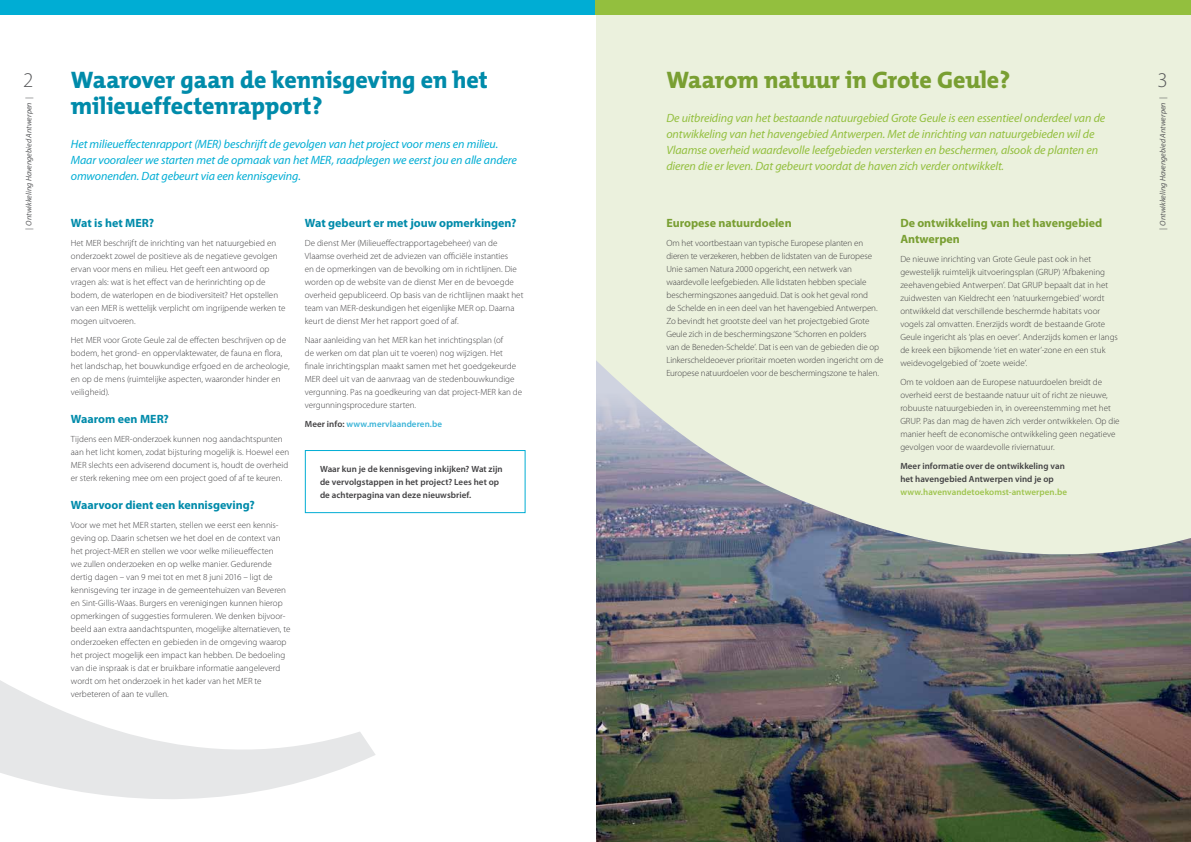
<style>
.page{position:relative;width:1191px;height:842px;background:#fff}
.page>*{position:absolute;margin:0;border:0;box-sizing:border-box;transform-origin:0 0}
.t1{font:800 24px/26px "The Mix";letter-spacing:-.005em;color:#008baa}
.t2{font:800 24px "The Mix";letter-spacing:-.01em;color:#799f32}
.t3{font:300 21px "Myriad Pro";color:#58595b}
.t4{font:italic 12px/16px "Myriad Pro";letter-spacing:-.01em;color:#93bf3e}
.t5{font:italic 12px/16px "Myriad Pro";letter-spacing:-.01em;color:#00add4}
.t6{font:700 12px "Myriad Pro";letter-spacing:-.005em;color:#008baa}
.t7{font:700 12px/16px "Myriad Pro";letter-spacing:-.005em;color:#799f32}
.t8{font:300 9px/13px "Myriad Pro";color:#414042}
.t9{font:600 9px/13px "Myriad Pro";letter-spacing:.005em;color:#414042}
.t10{font:600 9px "Myriad Pro";letter-spacing:.005em;color:#9ec44d}
.t11{font:600 9px "Myriad Pro";letter-spacing:.01em;color:#38b3d7}
.t12{font:italic 8px "Myriad Pro";color:#58595b}
.s1{color:#414042}
</style>
<div class="page">
<div style="left:596px;top:0;width:595px;height:842px;background:#ebf1dd"></div>
<img style="left:596px;top:393px;width:595px;height:449px">
<div style="left:305px;top:450px;width:220px;height:63px;border:1px solid #00add4"></div>
<div style="left:0;top:0;width:595px;height:14px;background:#00add4"></div>
<div style="left:595px;top:0;width:596px;height:14px;background:#93bf3e"></div>
<svg style="left:0;top:450px;width:376px;height:349px"></svg>
<h2 class="t3" style="left:23px;top:69px;width:12px">2</h2>
<p class="t12" style="left:24px;top:230px;width:134px;rotate:-90deg">| Ontwikkeling Havengebied Antwerpen |</p>
<h1 class="t1" style="left:71px;top:66px;width:418px">Waarover gaan de kennisgeving en het milieueffectenrapport?</h1>
<h3 class="t5" style="left:71px;top:136px;width:447px">Het milieueffectenrapport (MER) beschrijft de gevolgen van het project voor mens en milieu.<br>Maar vooraleer we starten met de opmaak van het MER, raadplegen we eerst jou en alle andere omwonenden. Dat gebeurt via een kennisgeving.</h3>
<h3 class="t6" style="left:71px;top:215px;width:85px">Wat is het MER?</h3>
<p class="t8" style="left:71px;top:237px;width:216px">Het MER beschrijft de inrichting van het natuurgebied en onderzoekt zowel de positieve als de negatieve gevolgen ervan voor mens en milieu. Het geeft een antwoord op vragen als: wat is het effect van de herinrichting op de bodem, de waterlopen en de biodiversiteit? Het opstellen van een MER is wettelijk verplicht om ingrijpende werken te mogen uitvoeren.</p>
<p class="t8" style="left:71px;top:334px;width:220px">Het MER voor Grote Geule zal de effecten beschrijven op de bodem, het grond- en oppervlaktewater, de fauna en flora, het landschap, het bouwkundige erfgoed en de archeologie, en op de mens (ruimtelijke aspecten, waaronder hinder en veiligheid).</p>
<h3 class="t6" style="left:71px;top:411px;width:99px">Waarom een MER?</h3>
<p class="t8" style="left:71px;top:433px;width:220px">Tijdens een MER-onderzoek kunnen nog aandachtspunten aan het licht komen, zodat bijsturing mogelijk is. Hoewel een MER slechts een adviserend document is, houdt de overheid er sterk rekening mee om een project goed of af te keuren.</p>
<h3 class="t6" style="left:71px;top:497px;width:185px">Waarvoor dient een kennisgeving?</h3>
<p class="t8" style="left:71px;top:519px;width:221px">Voor we met het MER starten, stellen we eerst een kennis&shy;geving op. Daarin schetsen we het doel en de context van het project-MER en stellen we voor welke milieueffecten<br>we zullen onderzoeken en op welke manier. Gedurende dertig dagen – van 9 mei tot en met 8 juni 2016 – ligt de kennisgeving ter inzage in de gemeentehuizen van Beveren en Sint-Gillis-Waas. Burgers en verenigingen kunnen hierop opmerkingen of suggesties formuleren. We denken bijvoor&shy;beeld aan extra aandachtspunten, mogelijke alternatieven, te onderzoeken effecten en gebieden in de omgeving waarop het project mogelijk een impact kan hebben. De bedoeling van die inspraak is dat er bruikbare informatie aangeleverd wordt om het onderzoek in het kader van het MER te verbeteren of aan te vullen.</p>
<h3 class="t6" style="left:305px;top:215px;width:213px">Wat gebeurt er met jouw opmerkingen?</h3>
<p class="t8" style="left:305px;top:237px;width:220px">De dienst Mer (Milieueffectrapportagebeheer) van de Vlaamse overheid zet de adviezen van officiële instanties<br>en de opmerkingen van de bevolking om in richtlijnen. Die worden op de website van de dienst Mer en de bevoegde overheid gepubliceerd. Op basis van de richtlijnen maakt het team van MER-deskundigen het eigenlijke MER op. Daarna keurt de dienst Mer het rapport goed of af.</p>
<p class="t8" style="left:305px;top:334px;width:219px">Naar aanleiding van het MER kan het inrichtingsplan (of<br>de werken om dat plan uit te voeren) nog wijzigen. Het finale inrichtingsplan maakt samen met het goedgekeurde MER deel uit van de aanvraag van de stedenbouwkundige vergunning. Pas na goedkeuring van dat project-MER kan de vergunningsprocedure starten.</p>
<p class="t11" style="left:305px;top:418px;width:139px"><span class="s1">Meer info:</span> www.mervlaanderen.be</p>
<p class="t9" style="left:320px;top:462px;width:184px">Waar kun je de kennisgeving inkijken? Wat zijn de vervolgstappen in het project? Lees het op de achterpagina van deze nieuwsbrief.</p>
<h1 class="t2" style="left:666px;top:60px;width:345px">Waarom natuur in Grote Geule?</h1>
<p class="t4" style="left:666px;top:110px;width:440px">De uitbreiding van het bestaande natuurgebied Grote Geule is een essentieel onderdeel van de ontwikkeling van het havengebied Antwerpen. Met de inrichting van natuurgebieden wil de Vlaamse overheid waardevolle leefgebieden versterken en beschermen, alsook de planten en dieren die er leven. Dat gebeurt voordat de haven zich verder ontwikkelt.</p>
<h3 class="t7" style="left:666px;top:215px;width:127px">Europese natuurdoelen</h3>
<p class="t8" style="left:666px;top:237px;width:219px">Om het voortbestaan van typische Europese planten en dieren te verzekeren, hebben de lidstaten van de Europese Unie samen Natura 2000 opgericht, een netwerk van waardevolle leefgebieden. Alle lidstaten hebben speciale beschermingszones aangeduid. Dat is ook het geval rond<br>de Schelde en in een deel van het havengebied Antwerpen.<br>Zo bevindt het grootste deel van het projectgebied Grote Geule zich in de beschermingszone ‘Schorren en polders<br>van de Beneden-Schelde’. Dat is een van de gebieden die op Linkerscheldeoever prioritair moeten worden ingericht om de Europese natuurdoelen voor de beschermingszone te halen.</p>
<h3 class="t7" style="left:900px;top:215px;width:203px">De ontwikkeling van het havengebied<br>Antwerpen</h3>
<p class="t8" style="left:900px;top:253px;width:219px">De nieuwe inrichting van Grote Geule past ook in het gewestelijk ruimtelijk uitvoeringsplan (GRUP) ‘Afbakening zeehavengebied Antwerpen’. Dat GRUP bepaalt dat in het zuidwesten van Kieldrecht een ‘natuurkerngebied’ wordt ontwikkeld dat verschillende beschermde habitats voor vogels zal omvatten. Enerzijds wordt de bestaande Grote Geule ingericht als ‘plas en oever’. Anderzijds komen er langs de kreek een bijkomende ‘riet en water’-zone en een stuk weidevogelgebied of ‘zoete weide’.</p>
<p class="t8" style="left:900px;top:376px;width:221px">Om te voldoen aan de Europese natuurdoelen breidt de overheid eerst de bestaande natuur uit of richt ze nieuwe, robuuste natuurgebieden in, in overeenstemming met het GRUP. Pas dan mag de haven zich verder ontwikkelen. Op die manier heeft de economische ontwikkeling geen negatieve gevolgen voor de waardevolle riviernatuur.</p>
<p class="t9" style="left:900px;top:459px;width:166px">Meer informatie over de ontwikkeling van het havengebied Antwerpen vind je op</p>
<p class="t10" style="left:900px;top:486px;width:168px">www.havenvandetoekomst-antwerpen.be</p>
<h2 class="t3" style="left:1157px;top:69px;width:12px">3</h2>
<p class="t12" style="left:1158px;top:230px;width:134px;rotate:-90deg">| Ontwikkeling Havengebied Antwerpen |</p>
</div>
